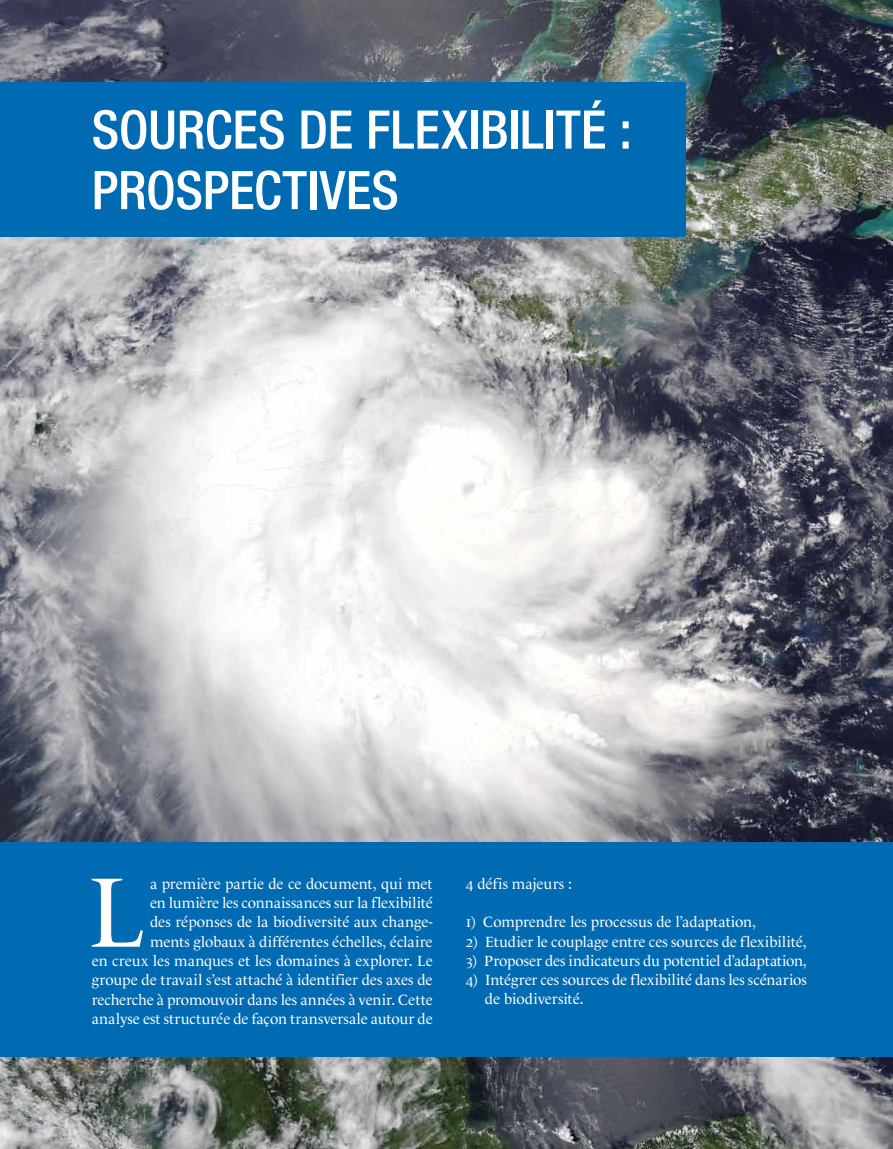
<style>
.page{position:relative;width:893px;height:1149px;background:#fff}
.page>*{position:absolute;margin:0;border:0;box-sizing:border-box;transform-origin:0 0}
.t1{font:100.65px "Le Monde Livre Normal Os F";color:#fff}
.t2{font:500 condensed 53.25px "Helvetica Neue LT Pro";color:#fff}
.t3{font:15px/19.2px "Le Monde Livre Normal Os F";letter-spacing:-.005em;color:#fff;text-align:right}
</style>
<div class="page">
<img style="left:0;top:0;width:893px;height:1148px">
<div style="left:0;top:82px;width:686px;height:155px;background:#006ab3"></div>
<div style="left:0;top:842px;width:893px;height:214px;background:#006ab3"></div>
<h2 class="t2" style="left:92px;top:98px;width:56px">SOURCES</h2>
<h2 class="t2" style="left:298px;top:98px;width:115px">DE FLEXI</h2>
<h2 class="t2" style="left:480px;top:98px;width:49px">BILITÉ</h2>
<h2 class="t2" style="left:92px;top:158px;width:26px">PROSPECTI</h2>
<h2 class="t2" style="left:320px;top:158px;width:52px">VES</h2>
<h2 class="t2" style="left:619px;top:98px;width:14px">:</h2>
<p class="t3" style="left:92px;top:873px;width:343px">a première partie de ce document, qui met<br>en lumière les connaissances sur la flexibilité<br>des réponses de la biodiversité aux change-<br>ments globaux à différentes échelles, éclaire<br>en creux les manques et les domaines à explorer. Le groupe de travail s’est attaché à identifier des axes de recherche à promouvoir dans les années à venir. Cette analyse est structurée de façon transversale autour de</p>
<p class="t3" style="left:466px;top:873px;width:108px">4 défis majeurs :</p>
<h1 class="t1" style="left:88px;top:852px;width:59px">L</h1>
<p class="t3" style="left:466px;top:912px;width:292px">1) Comprendre les processus de l’adaptation,</p>
<p class="t3" style="left:466px;top:931px;width:342px">2) Etudier le couplage entre ces sources de flexibilité,</p>
<p class="t3" style="left:466px;top:950px;width:342px">3) Proposer des indicateurs du potentiel d’adaptation,</p>
<p class="t3" style="left:485px;top:970px;width:323px;text-align:left;text-indent:-19px">4) Intégrer ces sources de flexibilité dans les scénarios de biodiversité.</p>
</div>
